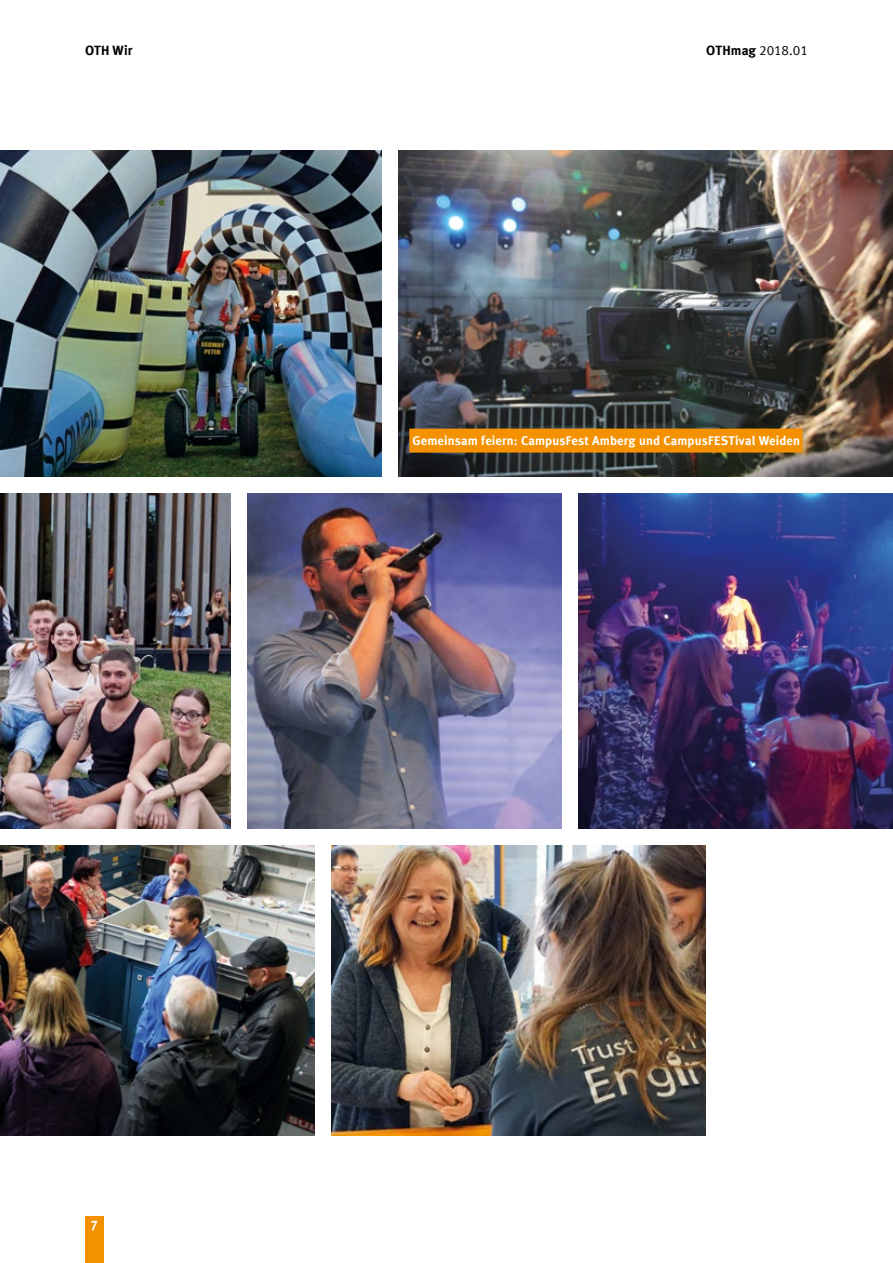
<style>
.page{position:relative;width:893px;height:1263px;background:#fff}
.page>*{position:absolute;margin:0;border:0;box-sizing:border-box;transform-origin:0 0}
.t1{font:13.5px "Meta Normal LF";letter-spacing:-.005em;color:#000}
.t2{font:13.5px "Meta Bold LF";letter-spacing:.01em;color:#000}
.t3{font:13.5px "Meta Bold LF";color:#fff}
.Marker{font:12.75px "Meta Bold LF";letter-spacing:.015em;color:#fff}
.s1{font-family:"Meta Bold LF"}
</style>
<div class="page">
<div style="left:85px;top:1216px;width:18px;height:47px;background:#f39100"></div>
<img style="left:399px;top:151px;width:494px;height:326px">
<img style="left:578px;top:494px;width:315px;height:335px">
<img style="left:248px;top:494px;width:313px;height:335px">
<img style="left:0;top:494px;width:231px;height:335px">
<img style="left:0;top:151px;width:382px;height:326px">
<img style="left:332px;top:846px;width:373px;height:289px">
<img style="left:0;top:846px;width:315px;height:289px">
<div style="left:409px;top:429px;width:393px;height:24px;background:#f39100"></div>
<p class="t2" style="left:85px;top:42px;width:49px">OTH Wir</p>
<p class="t1" style="left:706px;top:43px;width:103px"><span class="s1">OTHmag</span> 2018.01</p>
<p class="t3" style="left:90px;top:1217px;width:9px">7</p>
<p class="Marker" style="left:412px;top:433px;width:389px">Gemeinsam feiern: CampusFest Amberg und CampusFESTival Weiden</p>
</div>
